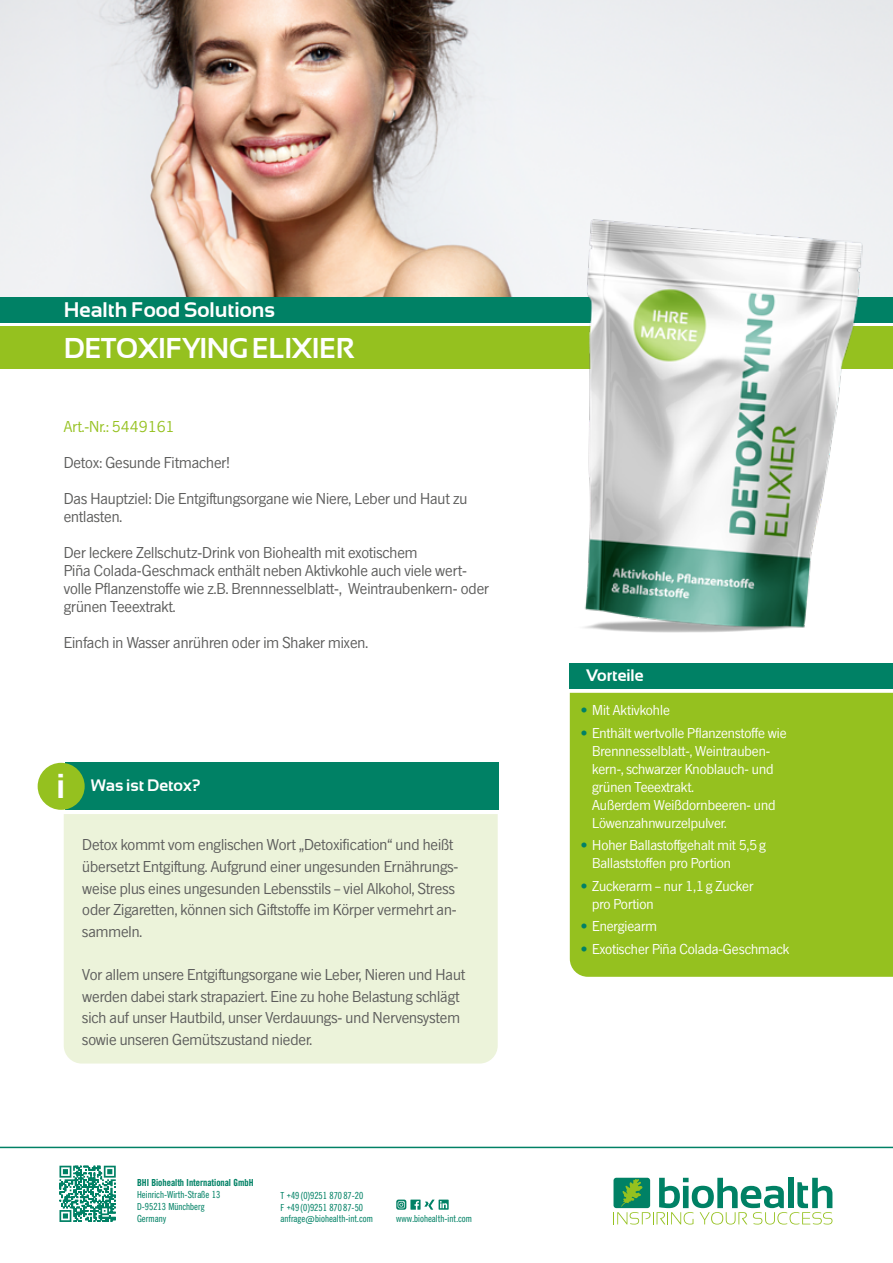
<style>
.page{position:relative;width:893px;height:1263px;background:#fff}
.page>*{position:absolute;margin:0;border:0;box-sizing:border-box;transform-origin:0 0}
.t1{font:700 34.35px "Sansation";color:#fff}
.t2{font:700 28.5px "Sansation";letter-spacing:-.02em;color:#fff}
.t3{font:700 21px "Sansation";color:#fff}
.t4{font:16.5px/21.6px "News Gothic SB";color:#5c5c5b}
.t5{font:700 16.5px "Sansation";color:#fff}
.t6{font:16.5px "News Gothic SB";color:#95c11f}
.t7{font:15px/18px "News Gothic SB";color:#fff}
.t8{font:10.5px/12px "News Gothic SB Con";color:#008165}
.t9{font:10.5px "News Gothic SB Bold Con";color:#008165}
.s1{color:#008165}
</style>
<div class="page">
<img style="left:0;top:0;width:893px;height:298px">
<div style="left:570px;top:663px;width:323px;height:25px;background:#008165"></div>
<hr style="left:0;top:1147px;width:893px;height:1px;background:#008165">
<svg style="left:60px;top:1166px;width:56px;height:56px"></svg>
<svg style="left:613px;top:1178px;width:219px;height:46px"></svg>
<svg style="left:396px;top:1199px;width:53px;height:11px"></svg>
<div style="left:0;top:298px;width:893px;height:25px;background:#008165"></div>
<div style="left:0;top:326px;width:893px;height:43px;background:#95c11f"></div>
<div style="left:65px;top:763px;width:434px;height:47px;background:#008165"></div>
<div style="left:64px;top:814px;width:434px;height:249px;background:#ecf3da"></div>
<div style="left:38px;top:763px;width:47px;height:47px;background:#95c11f;border-radius:50%"></div>
<div style="left:570px;top:693px;width:323px;height:284px;background:#95c11f"></div>
<img style="left:570px;top:217px;width:297px;height:416px">
<p class="t3" style="left:64px;top:298px;width:213px">Health Food Solutions</p>
<h2 class="t2" style="left:64px;top:332px;width:293px">DETOXIFYING ELIXIER</h2>
<p class="t6" style="left:64px;top:417px;width:112px">Art.-Nr.: 5449161</p>
<p class="t4" style="left:64px;top:444px;width:405px;line-height:36px">Detox: Gesunde Fitmacher!<br>Das Hauptziel: Die Entgiftungsorgane wie Niere, Leber und Haut zu</p>
<p class="t4" style="left:64px;top:498px;width:355px;line-height:36px">entlasten.<br>Der leckere Zellschutz-Drink von Biohealth mit exotischem</p>
<p class="t4" style="left:64px;top:561px;width:427px;line-height:18px">Piña Colada-Geschmack enthält neben Aktivkohle auch viele wert&shy;volle Pflanzenstoffe wie z.B. Brennnesselblatt-, Weintraubenkern- oder grünen Teeextrakt.</p>
<p class="t4" style="left:64px;top:631px;width:306px">Einfach in Wasser anrühren oder im Shaker mixen.</p>
<h1 class="t1" style="left:56px;top:766px;width:10px">i</h1>
<p class="t5" style="left:91px;top:776px;width:111px">Was ist Detox?</p>
<p class="t4" style="left:82px;top:834px;width:378px">Detox kommt vom englischen Wort „Detoxification“ und heißt übersetzt Entgiftung. Aufgrund einer ungesunden Ernährungs&shy;weise plus eines ungesunden Lebensstils – viel Alkohol, Stress oder Zigaretten, können sich Giftstoffe im Körper vermehrt an&shy;sammeln.</p>
<p class="t4" style="left:82px;top:964px;width:385px">Vor allem unsere Entgiftungsorgane wie Leber, Nieren und Haut werden dabei stark strapaziert. Eine zu hohe Belastung schlägt sich auf unser Hautbild, unser Verdauungs- und Nervensystem sowie unseren Gemütszustand nieder.</p>
<p class="t9" style="left:137px;top:1176px;width:118px">BHI Biohealth International GmbH</p>
<p class="t8" style="left:137px;top:1188px;width:85px">Heinrich-Wirth-Straße 13<br>D-95213 Münchberg<br>Germany</p>
<p class="t8" style="left:280px;top:1189px;width:94px;line-height:11.6px">T +49(0)9251 87087-20<br>F +49(0)9251 87087-50 anfrage@biohealth-int.com</p>
<p class="t8" style="left:396px;top:1212px;width:77px">www.biohealth-int.com</p>
<p class="t5" style="left:586px;top:666px;width:59px">Vorteile</p>
<p class="t7" style="left:581px;top:701px;width:90px"><span class="s1">•</span> Mit Aktivkohle</p>
<p class="t7" style="left:592px;top:724px;width:196px;text-indent:-11px"><span class="s1">•</span> Enthält wertvolle Pflanzenstoffe wie<br>Brennnesselblatt-, Weintrauben&shy;kern-, schwarzer Knoblauch- und grünen Teeextrakt.<br>Außerdem Weißdornbeeren- und<br>Löwenzahnwurzelpulver.</p>
<p class="t7" style="left:592px;top:836px;width:175px;text-indent:-11px"><span class="s1">•</span> Hoher Ballastoffgehalt mit 5,5g<br>Ballaststoffen pro Portion</p>
<p class="t7" style="left:592px;top:877px;width:163px;text-indent:-11px"><span class="s1">•</span> Zuckerarm – nur 1,1g Zucker pro Portion</p>
<p class="t7" style="left:581px;top:917px;width:77px"><span class="s1">•</span> Energiearm</p>
<p class="t7" style="left:581px;top:940px;width:209px"><span class="s1">•</span> Exotischer Piña Colada-Geschmack</p>
</div>
